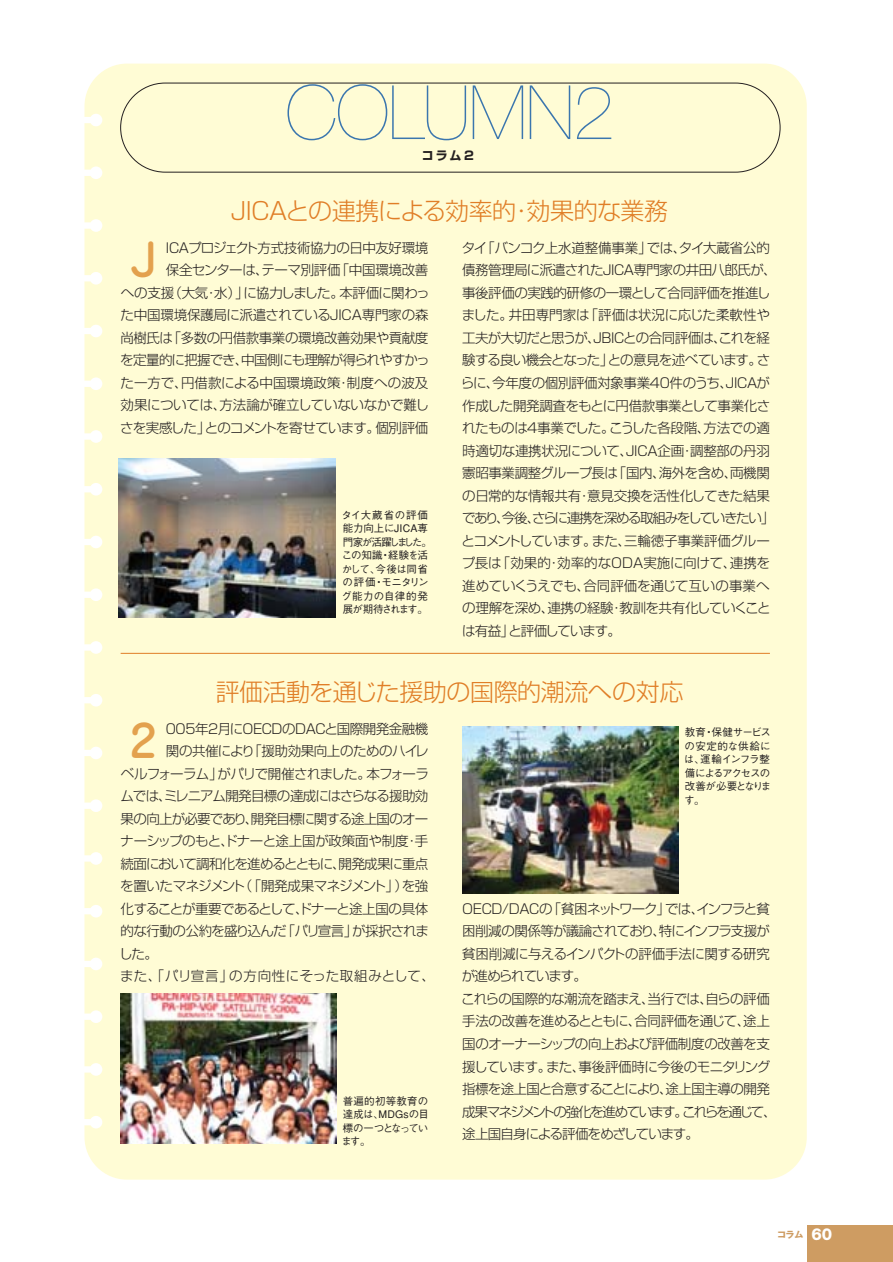
<style>
.page{position:relative;width:893px;height:1262px;background:#fff}
.page>*{position:absolute;margin:0;border:0;box-sizing:border-box;transform-origin:0 0}
.t1{font:200 75px "Helvetica Neue";letter-spacing:-.02em;color:#3b76ae}
.t2{font:500 44.1px "Jun 34";color:#e3a14e}
.t3{font:300 24px "Shin Go";letter-spacing:-.02em;color:#e07e27}
.t4{font:300 13.5px/22.5px "Shin Go";letter-spacing:-.04em;color:#231f20}
.t5{font:300 13.5px "Shin Go";letter-spacing:-.065em;color:#231f20}
.t6{font:300 13.5px "Shin Go";letter-spacing:-.06em;color:#231f20}
.t7{font:300 13.5px "Shin Go";letter-spacing:.025em;color:#231f20}
.t8{font:700 12px "Shin Go";color:#231f20}
.t9{font:500 10.5px/13.5px "Gothic BBB";letter-spacing:-.025em;color:#231f20}
.t10{font:700 9px "Gothic MB101";color:#ce9c62}
.s1{font-family:"Helvetica Neue";font-weight:800;font-size:16.5px;color:#fff}
</style>
<div class="page">
<div style="left:84px;top:64px;width:722px;height:1115px;background:#fffcd5;border-radius:43px"></div>
<svg style="left:84px;top:114px;width:18px;height:12px"></svg>
<svg style="left:84px;top:166px;width:18px;height:13px"></svg>
<svg style="left:84px;top:219px;width:18px;height:13px"></svg>
<svg style="left:84px;top:272px;width:18px;height:12px"></svg>
<svg style="left:84px;top:325px;width:18px;height:12px"></svg>
<svg style="left:84px;top:377px;width:18px;height:13px"></svg>
<svg style="left:84px;top:430px;width:18px;height:13px"></svg>
<svg style="left:84px;top:483px;width:18px;height:12px"></svg>
<svg style="left:84px;top:535px;width:18px;height:13px"></svg>
<svg style="left:84px;top:588px;width:18px;height:13px"></svg>
<svg style="left:84px;top:641px;width:18px;height:13px"></svg>
<svg style="left:84px;top:694px;width:18px;height:12px"></svg>
<svg style="left:84px;top:746px;width:18px;height:13px"></svg>
<svg style="left:84px;top:799px;width:18px;height:13px"></svg>
<svg style="left:84px;top:852px;width:18px;height:12px"></svg>
<svg style="left:84px;top:905px;width:18px;height:12px"></svg>
<svg style="left:84px;top:957px;width:18px;height:13px"></svg>
<svg style="left:84px;top:1010px;width:18px;height:13px"></svg>
<svg style="left:84px;top:1063px;width:18px;height:12px"></svg>
<svg style="left:84px;top:1115px;width:18px;height:13px"></svg>
<div style="left:807px;top:1225px;width:85px;height:37px;background:#ce9c62"></div>
<div style="left:120px;top:83px;width:660px;height:89px;border:1px solid #231f20;border-radius:45px"></div>
<hr style="left:121px;top:653px;width:649px;height:1px;background:#e07e27">
<img style="left:119px;top:458px;width:216px;height:159px">
<img style="left:462px;top:726px;width:216px;height:167px">
<img style="left:121px;top:993px;width:216px;height:150px">
<h1 class="t1" style="left:285px;top:85px;width:330px">COLUMN2</h1>
<p class="t8" style="left:422px;top:151px;width:53px">コラム2</p>
<h3 class="t3" style="left:231px;top:202px;width:438px">JICAとの連携による効率的・効果的な業務</h3>
<h2 class="t2" style="left:130px;top:243px;width:28px">J</h2>
<p class="t4" style="left:120px;top:238px;width:311px;text-align:right">ICAプロジェクト方式技術協力の日中友好環境<br>保全センターは、テーマ別評価「中国環境改善<br>への支援（大気・水）」に協力しました。本評価に関わった中国環境保護局に派遣されているJICA専門家の森尚樹氏は「多数の円借款事業の環境改善効果や貢献度を定量的に把握でき、中国側にも理解が得られやすかった一方で、円借款による中国環境政策・制度への波及効果については、方法論が確立していないなかで難しさを実感した」とのコメントを寄せています。個別評価</p>
<p class="t4" style="left:461px;top:238px;width:317px">タイ「バンコク上水道整備事業」では、タイ大蔵省公的債務管理局に派遣されたJICA専門家の井田八郎氏が、事後評価の実践的研修の一環として合同評価を推進しました。井田専門家は「評価は状況に応じた柔軟性や工夫が大切だと思うが、JBICとの合同評価は、これを経験する良い機会となった」との意見を述べています。さらに、今年度の個別評価対象事業40件のうち、JICAが作成した開発調査をもとに円借款事業として事業化されたものは4事業でした。こうした各段階、方法での適時適切な連携状況について、JICA企画・調整部の丹羽憲昭事業調整グループ長は「国内、海外を含め、両機関の日常的な情報共有・意見交換を活性化してきた結果であり、今後、さらに連携を深める取組みをしていきたい」とコメントしています。また、三輪徳子事業評価グループ長は「効果的・効率的なODA実施に向けて、連携を進めていくうえでも、合同評価を通じて互いの事業への理解を深め、連携の経験・教訓を共有化していくことは有益」と評価しています。</p>
<p class="t9" style="left:341px;top:509px;width:92px">タイ大蔵省の評価能力向上にJICA専門家が活躍しました。この知識・経験を活かして、今後は同省の評価・モニタリング能力の自律的発展が期待されます。</p>
<h3 class="t3" style="left:216px;top:683px;width:469px">評価活動を通じた援助の国際的潮流への対応</h3>
<h2 class="t2" style="left:130px;top:725px;width:28px">2</h2>
<p class="t4" style="left:166px;top:719px;width:264px">005年2月にOECDのDACと国際開発金融機</p>
<p class="t4" style="left:166px;top:742px;width:264px">関の共催により「援助効果向上のためのハイレ</p>
<p class="t4" style="left:121px;top:764px;width:310px">ベルフォーラム」がパリで開催されました。本フォーラ</p>
<p class="t5" style="left:120px;top:791px;width:309px">ムでは、ミレニアム開発目標の達成にはさらなる援助効</p>
<p class="t5" style="left:121px;top:813px;width:309px">果の向上が必要であり、開発目標に関する途上国のオー</p>
<p class="t4" style="left:121px;top:832px;width:309px">ナーシップのもと、ドナーと途上国が政策面や制度・手</p>
<p class="t5" style="left:121px;top:858px;width:309px">続面において調和化を進めるとともに、開発成果に重点</p>
<p class="t4" style="left:120px;top:877px;width:310px">を置いたマネジメント（「開発成果マネジメント」）を強</p>
<p class="t6" style="left:121px;top:903px;width:309px">化することが重要であるとして、ドナーと途上国の具体</p>
<p class="t4" style="left:121px;top:922px;width:310px">的な行動の公約を盛り込んだ「パリ宣言」が採択されま</p>
<p class="t4" style="left:119px;top:944px;width:40px">した。</p>
<p class="t7" style="left:120px;top:971px;width:316px">また、「パリ宣言」の方向性にそった取組みとして、</p>
<p class="t9" style="left:341px;top:1095px;width:89px;text-align:justify">普遍的初等教育の達成は、MDGsの目標の一つとなっています。</p>
<p class="t9" style="left:683px;top:727px;width:89px">教育・保健サービスの安定的な供給には、運輸インフラ整備によるアクセスの改善が必要となります。</p>
<p class="t4" style="left:461px;top:899px;width:317px">OECD/DACの「貧困ネットワーク」では、インフラと貧困削減の関係等が議論されており、特にインフラ支援が貧困削減に与えるインパクトの評価手法に関する研究が進められています。<br>これらの国際的な潮流を踏まえ、当行では、自らの評価手法の改善を進めるとともに、合同評価を通じて、途上国のオーナーシップの向上および評価制度の改善を支援しています。また、事後評価時に今後のモニタリング指標を途上国と合意することにより、途上国主導の開発成果マネジメントの強化を進めています。これらを通じて、途上国自身による評価をめざしています。</p>
<p class="t10" style="left:777px;top:1231px;width:57px">コラム <span class="s1">60</span></p>
</div>
